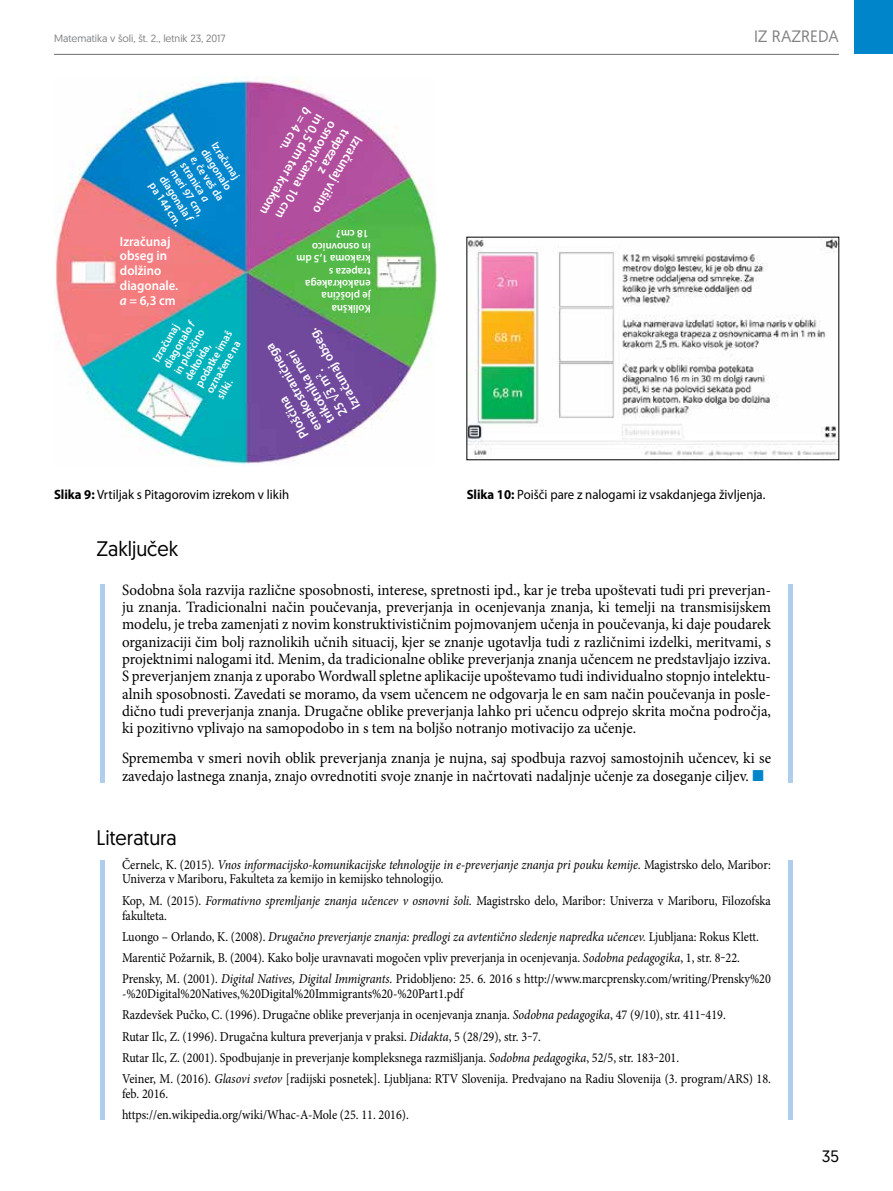
<style>
.page{position:relative;width:893px;height:1191px;background:#fff}
.page>*{position:absolute;margin:0;border:0;box-sizing:border-box;transform-origin:0 0}
.t1{font:21px "Geomanist";color:#000;scale:.95 1}
.t2{font:16.5px "Geomanist";color:#808285}
.t3{font:16.5px "Geomanist";color:#000}
.t4{font:15.75px/17.2px "Minion Pro";color:#000;text-align:justify;scale:.95 1}
.t5{font:13.5px/21.1px "Minion Pro";color:#000;scale:.9 1}
.t6{font:600 13.5px/14.9px "Myriad Pro";color:#fff;scale:.95 1}
.t7{font:13.5px "Myriad Pro";color:#000;scale:.95 1}
.t8{font:600 11.25px/12.3px "Myriad Pro";color:#fff;scale:.95 1}
.t9{font:10.5px "Geomanist";color:#808285}
.s1{font-style:italic}
.s2{font-weight:700}
.s3{font-family:"Znaki";color:#0084ca}
</style>
<div class="page">
<hr style="left:54px;top:54px;width:785px;height:1px;background:#6d6e71">
<div style="left:855px;top:0;width:38px;height:54px;background:#0084ca"></div>
<img style="left:469px;top:239px;width:368px;height:219px">
<hr style="left:100px;top:585px;width:4px;height:198px;background:#afcdec">
<div style="left:788px;top:585px;width:5px;height:198px;background:#afcdec"></div>
<hr style="left:100px;top:860px;width:4px;height:259px;background:#afcdec">
<div style="left:788px;top:860px;width:5px;height:259px;background:#afcdec"></div>
<img style="left:54px;top:77px;width:383px;height:389px">
<svg style="left:322px;top:390px;width:6px;height:10px"></svg>
<p class="t9" style="left:54px;top:31px;width:173px">Matematika v šoli, št. 2., letnik 23, 2017</p>
<p class="t8" style="left:220px;top:139px;width:58px;rotate:57deg">Izračunaj diagonalo <span class="s1">e</span>, če veš da stranica <span class="s1">a </span>meri 97 cm, diagonala <span class="s1">f </span>pa 144 cm.</p>
<p class="t6" style="left:120px;top:233px;width:63px">Izračunaj obseg in dolžino diagonale. <span class="s1">a</span> = 6,3 cm</p>
<p class="t8" style="left:150px;top:358px;width:67px;rotate:-60deg">Izračunaj diagonalo <span class="s1">f </span>in ploščino deltoida, podatke imaš označene na sliki.</p>
<p class="t6" style="left:366px;top:141px;width:122px;rotate:120deg">Izračunaj višino trapeza z osnovnicama 10 cm in 0,5 dm ter krakom <span class="s1">b</span> = 4 cm.</p>
<p class="t8" style="left:371px;top:315px;width:80px;rotate:-180deg">Kolikšna<br>je ploščina enakokrakega trapeza s krakoma 1,5 dm in osnovnico<br>18 cm?</p>
<p class="t6" style="left:299px;top:441px;width:106px;rotate:-120deg">Ploščina enakostraničnega trikotnika meri<br>25 √3 m<sup>2</sup>.<br>Izračunaj obseg.</p>
<p class="t2" style="left:754px;top:26px;width:86px">IZ RAZREDA</p>
<p class="t7" style="left:54px;top:486px;width:249px"><span class="s2">Slika 9:</span> Vrtiljak s Pitagorovim izrekom v likih</p>
<p class="t7" style="left:467px;top:486px;width:316px"><span class="s2">Slika 10:</span> Poišči pare z nalogami iz vsakdanjega življenja.</p>
<h1 class="t1" style="left:97px;top:535px;width:88px">Zaključek</h1>
<p class="t4" style="left:122px;top:581px;width:685px">Sodobna šola razvija različne sposobnosti, interese, spretnosti ipd., kar je treba upoštevati tudi pri preverjan&shy;ju znanja. Tradicionalni način poučevanja, preverjanja in ocenjevanja znanja, ki temelji na transmisijskem modelu, je treba zamenjati z novim konstruktivističnim pojmovanjem učenja in poučevanja, ki daje poudarek organizaciji čim bolj raznolikih učnih situacij, kjer se znanje ugotavlja tudi z različnimi izdelki, meritvami, s projektnimi nalogami itd. Menim, da tradicionalne oblike preverjanja znanja učencem ne predstavljajo izziva.<br>S preverjanjem znanja z uporabo Wordwall spletne aplikacije upoštevamo tudi individualno stopnjo intelektu&shy;alnih sposobnosti. Zavedati se moramo, da vsem učencem ne odgovarja le en sam način poučevanja in posle&shy;dično tudi preverjanja znanja. Drugačne oblike preverjanja lahko pri učencu odprejo skrita močna področja, ki pozitivno vplivajo na samopodobo in s tem na boljšo notranjo motivacijo za učenje.</p>
<p class="t4" style="left:122px;top:749px;width:685px">Sprememba v smeri novih oblik preverjanja znanja je nujna, saj spodbuja razvoj samostojnih učencev, ki se zavedajo lastnega znanja, znajo ovrednotiti svoje znanje in načrtovati nadaljnje učenje za doseganje ciljev. <span class="s3">■</span></p>
<h1 class="t1" style="left:97px;top:824px;width:86px">Literatura</h1>
<p class="t5" style="left:122px;top:857px;width:722px;line-height:14.9px">Černelc, K. (2015). <span class="s1">Vnos informacijsko-komunikacijske tehnologije in e-preverjanje znanja pri pouku kemije.</span> Magistrsko delo, Maribor:<br>Univerza v Mariboru, Fakulteta za kemijo in kemijsko tehnologijo.</p>
<p class="t5" style="left:122px;top:893px;width:722px;line-height:14.9px">Kop, M. (2015). <span class="s1">Formativno spremljanje znanja učencev v osnovni šoli.</span> Magistrsko delo, Maribor: Univerza v Mariboru, Filozofska fakulteta.</p>
<p class="t5" style="left:122px;top:926px;width:722px">Luongo – Orlando, K. (2008). <span class="s1">Drugačno preverjanje znanja: predlogi za avtentično sledenje napredka učencev.</span> Ljubljana: Rokus Klett.<br>Marentič Požarnik, B. (2004). Kako bolje uravnavati mogočen vpliv preverjanja in ocenjevanja. <span class="s1">Sodobna pedagogika</span>, 1, str. 8‒22.<br>Prensky, M. (2001). <span class="s1">Digital Natives, Digital Immigrants</span>. Pridobljeno: 25. 6. 2016 s http://www.marcprensky.com/writing/Prensky%20</p>
<p class="t5" style="left:122px;top:983px;width:722px">-%20Digital%20Natives,%20Digital%20Immigrants%20-%20Part1.pdf<br>Razdevšek Pučko, C. (1996). Drugačne oblike preverjanja in ocenjevanja znanja. <span class="s1">Sodobna pedagogika</span>, 47 (9/10), str. 411‒419.<br>Rutar Ilc, Z. (1996). Drugačna kultura preverjanja v praksi. <span class="s1">Didakta</span>, 5 (28/29), str. 3‒7.<br>Rutar Ilc, Z. (2001). Spodbujanje in preverjanje kompleksnega razmišljanja. <span class="s1">Sodobna pedagogika</span>, 52/5, str. 183‒201.<br>Veiner, M. (2016). <span class="s1">Glasovi svetov</span> [radijski posnetek]. Ljubljana: RTV Slovenija. Predvajano na Radiu Slovenija (3. program/ARS) 18.</p>
<p class="t5" style="left:122px;top:1083px;width:320px">feb. 2016.<br>https://en.wikipedia.org/wiki/Whac-A-Mole (25. 11. 2016).</p>
<p class="t3" style="left:822px;top:1145px;width:19px">35</p>
</div>
